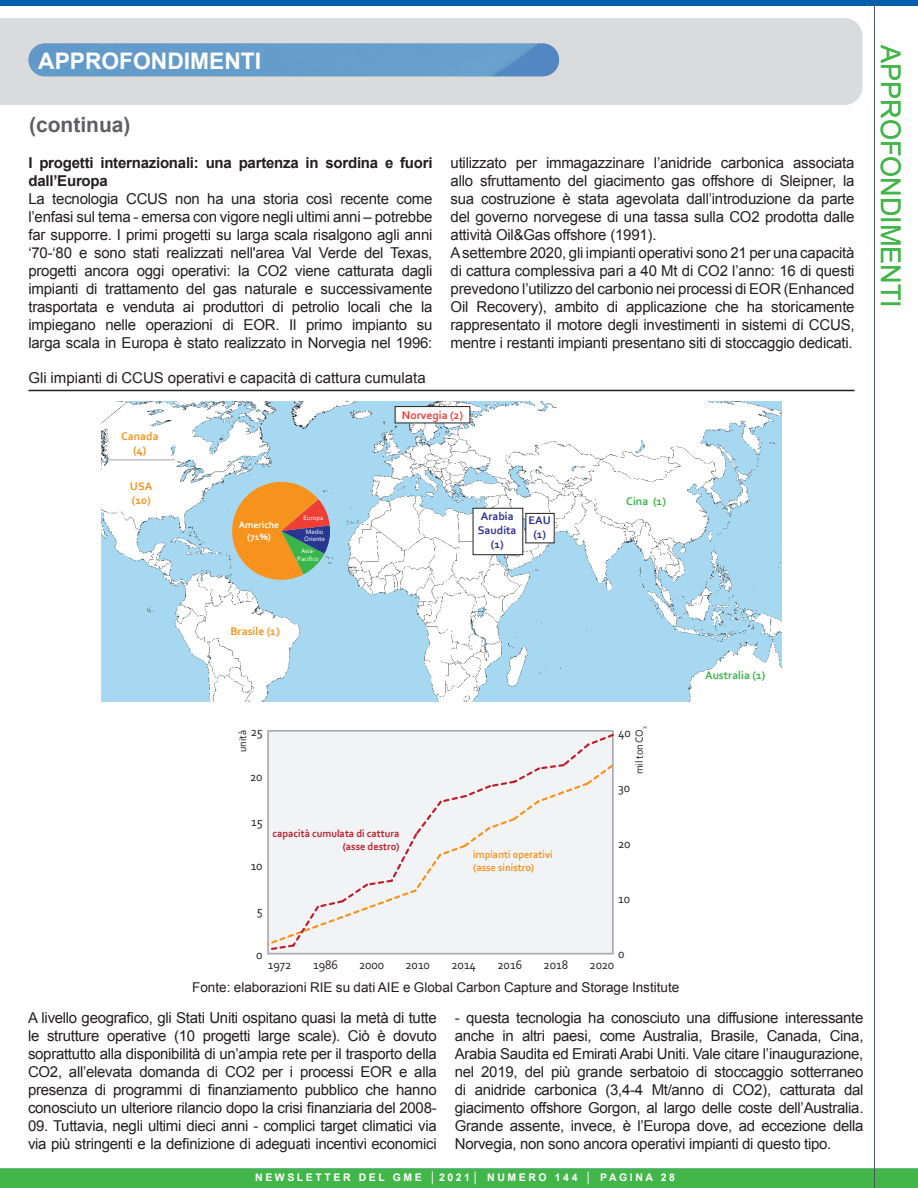
<style>
.page{position:relative;width:918px;height:1188px;background:#fff}
.page>*{position:absolute;margin:0;border:0;box-sizing:border-box;transform-origin:0 0}
.titolo_arancio_più_p{font:27px "Arial";color:#42b649}
.t1{font:22.8px "Arial Bold MT SC800";color:#fff}
.titolo_arancio_più_p-2{font:700 21px "Arial";color:#5f5f62}
.sottolineato{font:15px/18px "Arial";letter-spacing:-.02em;color:#231f20;text-align:justify}
.t2{font:700 15px/18px "Arial";letter-spacing:-.015em;color:#231f20}
.sottolineato-2{font:15px "Arial";color:#231f20}
.t3{font:13.5px "Arial";color:#231f20}
.t4{font:12.9px "Corbel";color:#231f20;scale:.96 1}
.t5{font:700 11.55px/14px "Corbel";color:#f7931d}
.t6{font:700 11.55px/14px "Corbel";color:#2e3092;text-align:center}
.t7{font:700 11.55px "Corbel";color:#3ab54a}
.t8{font:700 11.55px "Corbel";color:#ee3e35}
.t9{font:700 10.8px/12.9px "Corbel";color:#be1d2c;text-align:right;scale:.96 1}
.t10{font:700 10.8px/12.9px "Corbel";color:#f7931d;scale:.96 1}
.t11{font:10.8px "Corbel";color:#231f20;scale:.96 1}
.t12{font:10.5px "Arial Bold MT SC800";letter-spacing:.245em;color:#fff}
.t13{font:700 9.75px/11.7px "Corbel";color:#fff;text-align:center}
.t14{font:6.75px/7.4px "Corbel";color:#fff;text-align:center}
</style>
<div class="page">
<div style="left:0;top:1168px;width:918px;height:20px;background:#42b649"></div>
<div style="left:0;top:18px;width:862px;height:87px;background:#dadbdd"></div>
<img style="left:28px;top:44px;width:531px;height:32px;border-radius:16px">
<div style="left:0;top:0;width:918px;height:6px;background:#015fae"></div>
<hr style="left:874px;top:3px;width:1px;height:1185px;background:#49565e">
<hr style="left:28px;top:390px;width:827px;height:1px;background:#231f20">
<img style="left:101px;top:401px;width:681px;height:301px">
<div style="left:526px;top:513px;width:28px;height:30px;background:#fff"></div>
<div style="left:473px;top:508px;width:50px;height:47px;background:#fff"></div>
<div style="left:473px;top:508px;width:50px;height:47px;border:1px solid #231f20"></div>
<div style="left:395px;top:407px;width:75px;height:16px;background:#fff"></div>
<div style="left:395px;top:406px;width:75px;height:17px;border:1px solid #231f20"></div>
<svg style="left:225px;top:477px;width:106px;height:110px;background:#c1a273"></svg>
<hr style="left:268px;top:953px;width:346px;height:1px;background:#a8a9ad">
<hr style="left:268px;top:730px;width:346px;height:2px;background:#a8a9ad">
<hr style="left:267px;top:730px;width:2px;height:224px;background:#a8a9ad">
<hr style="left:612px;top:731px;width:2px;height:223px;background:#a8a9ad">
<div style="left:267px;top:732px;width:347px;height:220px;background:#f2f3f4"></div>
<p class="t1" style="left:38px;top:46px;width:17px">APPROFO</p>
<p class="t1" style="left:151px;top:46px;width:32px">NDIME</p>
<p class="t1" style="left:224px;top:46px;width:27px">NTI</p>
<p class="titolo_arancio_più_p" style="left:908px;top:45px;width:264px;rotate:90deg">APPROFONDIMENTI</p>
<p class="t1" style="left:38px;top:46px;width:17px">PO</p>
<p class="titolo_arancio_più_p-2" style="left:29px;top:111px;width:103px">(continua)</p>
<p class="t2" style="left:28px;top:155px;width:406px">I progetti internazionali: una partenza in sordina e fuori dall’Europa</p>
<p class="sottolineato" style="left:28px;top:190px;width:406px">La tecnologia CCUS non ha una storia così recente come l’enfasi sul tema - emersa con vigore negli ultimi anni – potrebbe far supporre. I primi progetti su larga scala risalgono agli anni ‘70-‘80 e sono stati realizzati nell'area Val Verde del Texas, progetti ancora oggi operativi: la CO2 viene catturata dagli impianti di trattamento del gas naturale e successivamente trasportata e venduta ai produttori di petrolio locali che la impiegano nelle operazioni di EOR. Il primo impianto su larga scala in Europa è stato realizzato in Norvegia nel 1996:</p>
<p class="sottolineato" style="left:451px;top:154px;width:406px">utilizzato per immagazzinare l’anidride carbonica associata allo sfruttamento del giacimento gas offshore di Sleipner, la sua costruzione è stata agevolata dall’introduzione da parte del governo norvegese di una tassa sulla CO2 prodotta dalle attività Oil&amp;Gas offshore (1991).</p>
<p class="sottolineato" style="left:451px;top:244px;width:406px">A settembre 2020, gli impianti operativi sono 21 per una capacità di cattura complessiva pari a 40 Mt di CO2 l’anno: 16 di questi prevedono l’utilizzo del carbonio nei processi di EOR (Enhanced Oil Recovery), ambito di applicazione che ha storicamente rappresentato il motore degli investimenti in sistemi di CCUS, mentre i restanti impianti presentano siti di stoccaggio dedicati.</p>
<p class="sottolineato-2" style="left:28px;top:368px;width:399px">Gli impianti di CCUS operativi e capacità di cattura cumulata</p>
<p class="t5" style="left:121px;top:429px;width:39px;text-align:center">Canada (4)</p>
<p class="t5" style="left:130px;top:479px;width:24px">USA (10)</p>
<p class="t13" style="left:239px;top:519px;width:42px">Americhe (71%)</p>
<p class="t14" style="left:304px;top:514px;width:21px">Europa</p>
<p class="t14" style="left:297px;top:547px;width:23px">Asia-<br>Pacifico</p>
<p class="t14" style="left:304px;top:529px;width:23px;line-height:6.8px;text-align:left">Medio<br>Oriente</p>
<p class="t5" style="left:230px;top:624px;width:51px">Brasile (1)</p>
<p class="t8" style="left:402px;top:408px;width:63px">Norvegia (2)</p>
<p class="t6" style="left:478px;top:509px;width:40px">Arabia<br>Saudita (1)</p>
<p class="t6" style="left:529px;top:513px;width:24px">EAU (1)</p>
<p class="t4" style="left:251px;top:724px;width:14px">25</p>
<p class="t11" style="left:236px;top:752px;width:24px;rotate:-90deg">unità</p>
<p class="t4" style="left:250px;top:769px;width:15px">20</p>
<p class="t4" style="left:251px;top:813px;width:14px">15</p>
<p class="t4" style="left:251px;top:858px;width:14px">10</p>
<p class="t9" style="left:273px;top:827px;width:134px">capacità cumulata di cattura (asse destro)</p>
<p class="t4" style="left:257px;top:902px;width:8px">5</p>
<p class="t10" style="left:473px;top:847px;width:84px">impianti operativi (asse sinistro)</p>
<p class="t7" style="left:626px;top:494px;width:41px">Cina (1)</p>
<p class="t4" style="left:618px;top:725px;width:15px">40</p>
<p class="t11" style="left:633px;top:774px;width:52px;rotate:-90deg">mil ton CO<sub>2</sub></p>
<p class="t4" style="left:618px;top:780px;width:14px">30</p>
<p class="t4" style="left:618px;top:836px;width:15px">20</p>
<p class="t4" style="left:618px;top:891px;width:14px">10</p>
<p class="t4" style="left:618px;top:946px;width:8px">0</p>
<p class="t4" style="left:256px;top:947px;width:8px">0</p>
<p class="t4" style="left:268px;top:957px;width:26px">1972</p>
<p class="t4" style="left:313px;top:957px;width:28px">1986</p>
<p class="t4" style="left:359px;top:957px;width:28px">2000</p>
<p class="t4" style="left:405px;top:957px;width:27px">2010</p>
<p class="t4" style="left:452px;top:957px;width:27px">2014</p>
<p class="t4" style="left:498px;top:957px;width:27px">2016</p>
<p class="t4" style="left:544px;top:957px;width:27px">2018</p>
<p class="t4" style="left:590px;top:957px;width:27px">2020</p>
<p class="t7" style="left:705px;top:668px;width:62px">Australia (1)</p>
<p class="t3" style="left:192px;top:979px;width:489px">Fonte: elaborazioni RIE su dati AIE e Global Carbon Capture and Storage Institute</p>
<p class="sottolineato" style="left:28px;top:1009px;width:410px">A livello geografico, gli Stati Uniti ospitano quasi la metà di tutte le strutture operative (10 progetti large scale). Ciò è dovuto soprattutto alla disponibilità di un’ampia rete per il trasporto della CO2, all’elevata domanda di CO2 per i processi EOR e alla presenza di programmi di finanziamento pubblico che hanno conosciuto un ulteriore rilancio dopo la crisi finanziaria del 2008-</p>
<p class="sottolineato" style="left:28px;top:1117px;width:410px">09. Tuttavia, negli ultimi dieci anni - complici target climatici via via più stringenti e la definizione di adeguati incentivi economici</p>
<p class="sottolineato" style="left:455px;top:1009px;width:410px">- questa tecnologia ha conosciuto una diffusione interessante anche in altri paesi, come Australia, Brasile, Canada, Cina, Arabia Saudita ed Emirati Arabi Uniti. Vale citare l’inaugurazione, nel 2019, del più grande serbatoio di stoccaggio sotterraneo di anidride carbonica (3,4-4 Mt/anno di CO2), catturata dal giacimento offshore Gorgon, al largo delle coste dell’Australia.<br>Grande assente, invece, è l’Europa dove, ad eccezione della Norvegia, non sono ancora operativi impianti di questo tipo.</p>
<p class="t12" style="left:255px;top:1170px;width:421px">N EWSL ETTER DEL GME │2021│ NU MERO 144 │ PAGIN A 28</p>
<p class="t12" style="left:213px;top:1173px;width:505px">N EWSL ETTER DEL GME │ FEBB RAIO 2010 │ NU MERO 25 │ PAGIN A 28</p>
</div>
